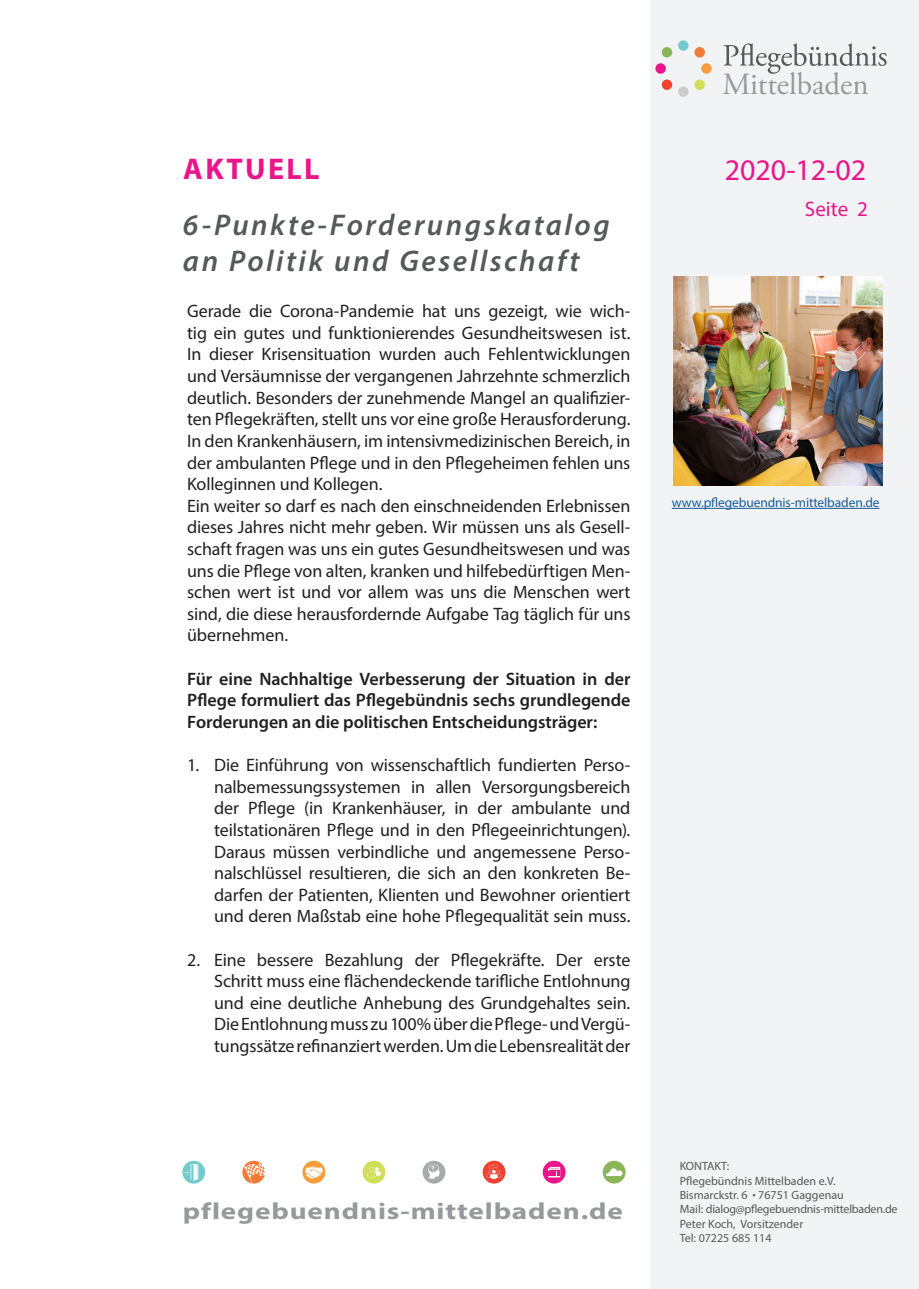
<style>
.page{position:relative;width:919px;height:1289px;background:#fff}
.page>*{position:absolute;margin:0;border:0;box-sizing:border-box;transform-origin:0 0}
.t1{font:30.75px "Adobe Garamond Pro";color:#97999c}
.t2{font:italic 600 30px/36px "Myriad Pro";letter-spacing:.085em;color:#57585a}
.t3{font:30px "Myriad Pro";color:#ea148b}
.t4{font:700 30px "Myriad Pro";letter-spacing:.08em;color:#ea148b}
.t5{font:700 23.25px "Myriad Pro";letter-spacing:.03em;color:#97999c;scale:1.25 1}
.t6{font:21px "Myriad Pro";color:#ea148b}
.t7{font:18px/21.6px "Myriad Pro";letter-spacing:-.005em;color:#231f20;text-align:justify}
.t8{font:600 18px/21.6px "Myriad Pro";letter-spacing:-.005em;color:#231f20;text-align:justify}
.t9{font:13.5px "Myriad Pro";letter-spacing:-.01em;color:#175d9e}
.t10{font:12px/14.4px "Myriad Pro";color:#57585a}
.s1{font-weight:700}
</style>
<div class="page">
<div style="left:651px;top:0;width:267px;height:1288px;background:#f2f3f4"></div>
<div style="left:661px;top:47px;width:11px;height:10px;background:#8ab658;border-radius:50%"></div>
<div style="left:678px;top:40px;width:10px;height:11px;background:#71cbcc;border-radius:50%"></div>
<div style="left:694px;top:47px;width:10px;height:10px;background:#f37937;border-radius:50%"></div>
<div style="left:655px;top:63px;width:10px;height:11px;background:#ea148b;border-radius:50%"></div>
<div style="left:678px;top:86px;width:10px;height:11px;background:#cbccce;border-radius:50%"></div>
<div style="left:701px;top:63px;width:10px;height:11px;background:#f89c3c;border-radius:50%"></div>
<div style="left:694px;top:79px;width:10px;height:11px;background:#d1de58;border-radius:50%"></div>
<div style="left:661px;top:79px;width:11px;height:11px;background:#ef4230;border-radius:50%"></div>
<svg style="left:723px;top:43px;width:163px;height:31px"></svg>
<svg style="left:302px;top:1160px;width:23px;height:23px"></svg>
<svg style="left:305px;top:1166px;width:17px;height:12px"></svg>
<svg style="left:182px;top:1160px;width:23px;height:23px"></svg>
<svg style="left:242px;top:1160px;width:23px;height:23px"></svg>
<svg style="left:482px;top:1160px;width:23px;height:23px"></svg>
<svg style="left:486px;top:1164px;width:15px;height:14px"></svg>
<svg style="left:542px;top:1160px;width:23px;height:23px"></svg>
<svg style="left:548px;top:1166px;width:12px;height:11px"></svg>
<svg style="left:602px;top:1160px;width:23px;height:23px"></svg>
<svg style="left:606px;top:1168px;width:16px;height:7px"></svg>
<div style="left:362px;top:1160px;width:23px;height:23px;background:#d1de58;border-radius:50%"></div>
<svg style="left:367px;top:1166px;width:14px;height:11px"></svg>
<div style="left:422px;top:1160px;width:23px;height:23px;background:#a8a9ad;border-radius:50%"></div>
<svg style="left:428px;top:1164px;width:12px;height:14px"></svg>
<hr style="left:671px;top:508px;width:208px;height:1px;background:#175d9e">
<img style="left:673px;top:277px;width:209px;height:208px">
<h2 class="t4" style="left:183px;top:149px;width:138px">AKTUELL</h2>
<h2 class="t2" style="left:183px;top:206px;width:428px">6-Punkte-Forderungskatalog an Politik und Gesellschaft</h2>
<p class="t7" style="left:187px;top:300px;width:445px;text-align:left">Gerade die Corona-Pandemie hat uns gezeigt, wie wich&shy;tig ein gutes und funktionierendes Gesundheitswesen ist.<br>In dieser Krisensituation wurden auch Fehlentwicklungen und Versäumnisse der vergangenen Jahrzehnte schmerzlich deutlich. Besonders der zunehmende Mangel an qualifizier&shy;ten Pflegekräften, stellt uns vor eine große Herausforderung.<br>In den Krankenhäusern, im intensivmedizinischen Bereich, in der ambulanten Pflege und in den Pflegeheimen fehlen uns Kolleginnen und Kollegen.<br>Ein weiter so darf es nach den einschneidenden Erlebnissen dieses Jahres nicht mehr geben. Wir müssen uns als Gesell&shy;schaft fragen was uns ein gutes Gesundheitswesen und was uns die Pflege von alten, kranken und hilfebedürftigen Men&shy;schen wert ist und vor allem was uns die Menschen wert sind, die diese herausfordernde Aufgabe Tag täglich für uns übernehmen.</p>
<p class="t8" style="left:187px;top:667px;width:444px">Für eine Nachhaltige Verbesserung der Situation in der Pflege formuliert das Pflegebündnis sechs grundlegende Forderungen an die politischen Entscheidungsträger:</p>
<p class="t7" style="left:214px;top:754px;width:417px;text-indent:-27px">1. Die Einführung von wissenschaftlich fundierten Perso&shy;nalbemessungssystemen in allen Versorgungsbereich der Pflege (in Krankenhäuser, in der ambulante und teilstationären Pflege und in den Pflegeeinrichtungen).<br>Daraus müssen verbindliche und angemessene Perso&shy;nalschlüssel resultieren, die sich an den konkreten Be&shy;darfen der Patienten, Klienten und Bewohner orientiert und deren Maßstab eine hohe Pflegequalität sein muss.</p>
<p class="t7" style="left:214px;top:948px;width:417px;text-indent:-27px">2. Eine bessere Bezahlung der Pflegekräfte. Der erste Schritt muss eine flächendeckende tarifliche Entlohnung und eine deutliche Anhebung des Grundgehaltes sein.<br>Die Entlohnung muss zu 100% über die Pflege- und Vergü&shy;tungssätze refinanziert werden. Um die Lebensrealität der</p>
<h1 class="t1" style="left:722px;top:66px;width:148px">Mittelbaden</h1>
<h2 class="t3" style="left:724px;top:151px;width:143px">2020-12-02</h2>
<p class="t6" style="left:804px;top:196px;width:64px">Seite 2</p>
<p class="t9" style="left:671px;top:494px;width:209px">www.pflegebuendnis-mittelbaden.de</p>
<p class="t5" style="left:183px;top:1195px;width:353px">pflegebuendnis-mittelbaden.de</p>
<p class="t10" style="left:679px;top:1158px;width:219px">KONTAKT:<br>Pflegebündnis Mittelbaden e.V.<br>Bismarckstr. 6 <span class="s1">·</span> 76751 Gaggenau<br>Mail: dialog@pflegebuendnis-mittelbaden.de<br>Peter Koch, Vorsitzender<br>Tel: 07225 685 114</p>
</div>
